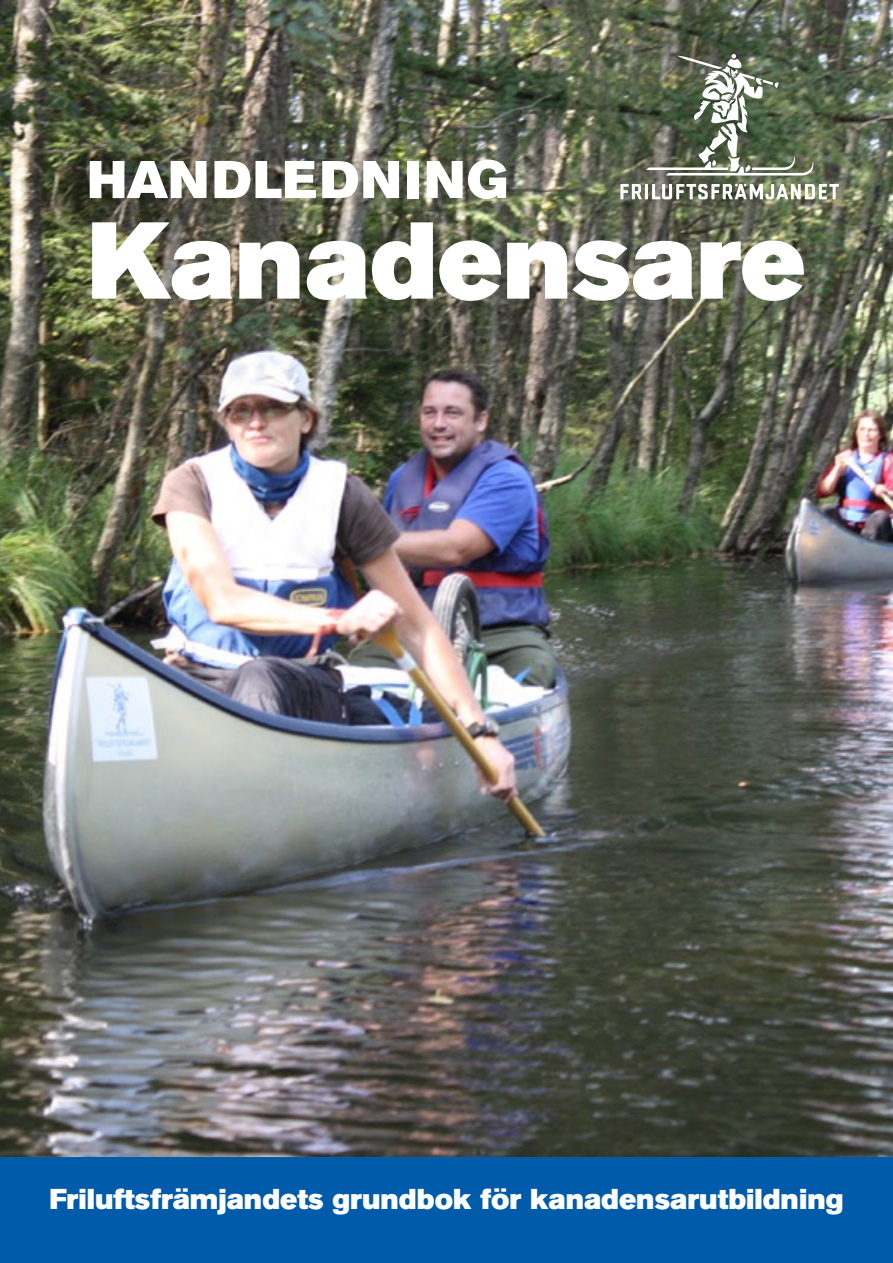
<style>
.page{position:relative;width:893px;height:1263px;background:#fff}
.page>*{position:absolute;margin:0;border:0;box-sizing:border-box;transform-origin:0 0}
.t1{font:108px "Akzidenz Grotesk BE Super";color:#fff}
.t2{font:52.5px "Akzidenz Grotesk BE Super";letter-spacing:.03em;color:#fff}
.t3{font:28.5px "Akzidenz Grotesk BE Super";color:#fff}
</style>
<div class="page">
<img style="left:0;top:0;width:893px;height:1157px">
<div style="left:0;top:1157px;width:893px;height:106px;background:#005baa"></div>
<svg style="left:646px;top:54px;width:168px;height:122px;background:#707c67"></svg>
<svg style="left:620px;top:184px;width:22px;height:15px"></svg>
<hr style="left:645px;top:184px;width:3px;height:15px;background:#fff">
<svg style="left:652px;top:184px;width:187px;height:15px"></svg>
<h2 class="t2" style="left:87px;top:149px;width:422px">HANDLEDNING</h2>
<h1 class="t1" style="left:87px;top:198px;width:720px">Kanadensare</h1>
<p class="t3" style="left:49px;top:1182px;width:796px">Friluftsfrämjandets grundbok för kanadensarutbildning</p>
</div>
